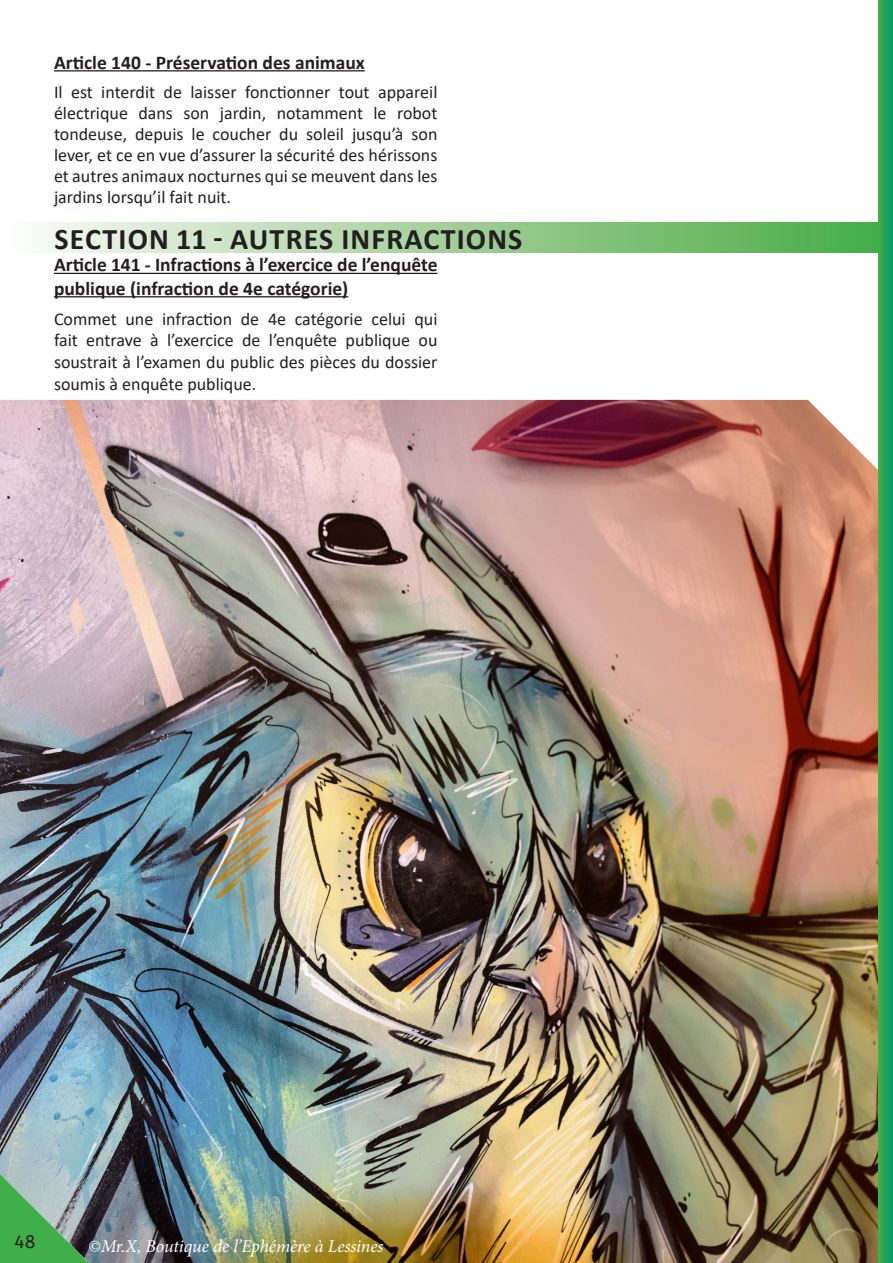
<style>
.page{position:relative;width:893px;height:1263px;background:#fff}
.page>*{position:absolute;margin:0;border:0;box-sizing:border-box;transform-origin:0 0}
.Section{font:700 30px "Calibri";letter-spacing:.04em;color:#231f20}
.Titre_article{font:700 19.5px/23.4px "Calibri";color:#231f20}
.Texte_article{font:18px/21px "Calibri";color:#231f20;text-align:justify}
.t1{font:italic 18px "Minion Pro";letter-spacing:-.01em;color:#fff}
.t2{font:18px "A Bee Zee";color:#231f20}
</style>
<div class="page">
<img style="left:0;top:400px;width:879px;height:863px">
<hr style="left:54px;top:70px;width:311px;height:1px;background:#231f20">
<svg style="left:879px;top:0;width:14px;height:1263px"></svg>
<hr style="left:54px;top:273px;width:383px;height:1px;background:#231f20">
<hr style="left:54px;top:296px;width:294px;height:1px;background:#231f20">
<div style="left:0;top:223px;width:879px;height:29px;background:linear-gradient(to right,#fefaf8,#48aa43)"></div>
<p class="Titre_article" style="left:54px;top:50px;width:312px">Article 140 - Préservation des animaux</p>
<p class="Texte_article" style="left:54px;top:81px;width:385px">Il est interdit de laisser fonctionner tout appareil électrique dans son jardin, notamment le robot tondeuse, depuis le coucher du soleil jusqu’à son lever, et ce en vue d’assurer la sécurité des hérissons et autres animaux nocturnes qui se meuvent dans les jardins lorsqu’il fait nuit.</p>
<p class="Section" style="left:55px;top:218px;width:469px">SECTION 11 - AUTRES INFRACTIONS</p>
<p class="Titre_article" style="left:54px;top:253px;width:385px">Article 141 - Infractions à l’exercice de l’enquête publique (infraction de 4e catégorie)</p>
<p class="Texte_article" style="left:54px;top:307px;width:385px;line-height:21.6px">Commet une infraction de 4e catégorie celui qui fait entrave à l’exercice de l’enquête publique ou soustrait à l’examen du public des pièces du dossier soumis à enquête publique.</p>
<p class="t2" style="left:14px;top:1231px;width:23px">48</p>
<p class="t1" style="left:88px;top:1234px;width:297px">©Mr.X, Boutique de l’Ephémère à Lessines</p>
</div>
